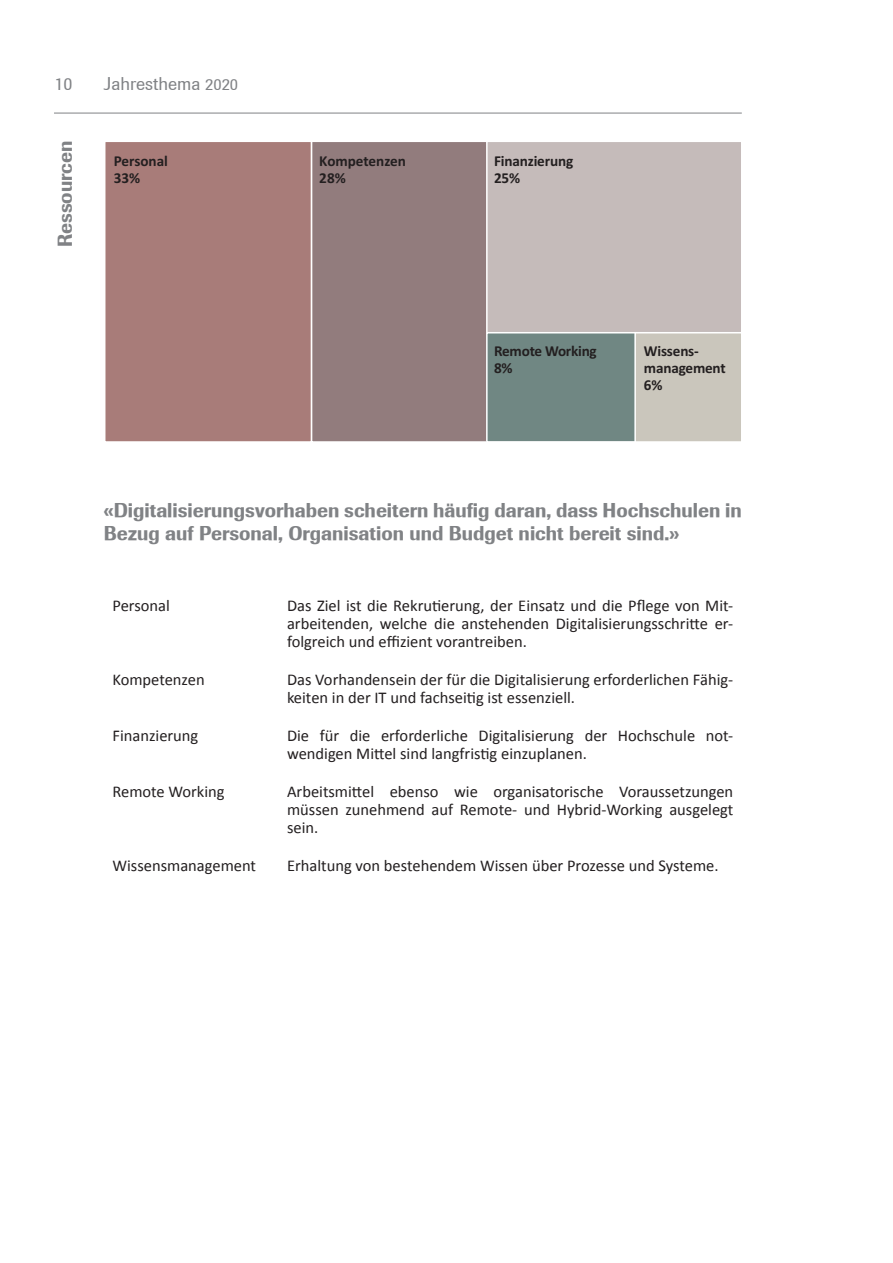
<style>
.page{position:relative;width:893px;height:1263px;background:#fff}
.page>*{position:absolute;margin:0;border:0;box-sizing:border-box;transform-origin:0 0}
.Titel_2_ohne_Nummeri{font:500 19.5px/22.5px "Imago";color:#808285}
.t1{font:18px "Imago";color:#808285}
.Fliesstext{font:16.5px/18px "Calibri";color:#231f20;text-align:justify}
.t2{font:700 15.15px/16.6px "Calibri";letter-spacing:-.01em;color:#231f20}
.s1{font-size:16.5px}
</style>
<div class="page">
<hr style="left:54px;top:113px;width:688px;height:1px;background:#808285">
<div style="left:105px;top:142px;width:206px;height:299px;background:#a87c79"></div>
<div style="left:312px;top:142px;width:174px;height:299px;background:#927c7d"></div>
<div style="left:487px;top:141px;width:255px;height:192px;background:#c5bbba"></div>
<div style="left:486px;top:141px;width:256px;height:192px;border:2px solid #fff"></div>
<svg style="left:486px;top:332px;width:256px;height:109px;background:#98a39d"></svg>
<p class="t1" style="left:54px;top:73px;width:19px">10</p>
<p class="t1" style="left:104px;top:73px;width:136px">Jahresthema <span class="s1">2020</span></p>
<p class="Titel_2_ohne_Nummeri" style="left:54px;top:247px;width:108px;rotate:-90deg">Ressourcen</p>
<p class="t2" style="left:114px;top:152px;width:56px">Personal<br>33%</p>
<p class="t2" style="left:319px;top:152px;width:88px">Kompetenzen<br>28%</p>
<p class="t2" style="left:494px;top:152px;width:81px">Finanzierung<br>25%</p>
<p class="t2" style="left:494px;top:343px;width:104px">Remote Working<br>8%</p>
<p class="t2" style="left:644px;top:343px;width:83px">Wissens&shy;management<br>6%</p>
<p class="Titel_2_ohne_Nummeri" style="left:104px;top:499px;width:639px">«Digitalisierungsvorhaben scheitern häufig daran, dass Hochschulen in<br>Bezug auf Personal, Organisation und Budget nicht bereit sind.»</p>
<p class="Fliesstext" style="left:112px;top:597px;width:59px">Personal</p>
<p class="Fliesstext" style="left:287px;top:597px;width:448px">Das Ziel ist die Rekrutierung, der Einsatz und die Pflege von Mit&shy;arbeitenden, welche die anstehenden Digitalisierungsschritte er&shy;folgreich und effizient vorantreiben.</p>
<p class="Fliesstext" style="left:112px;top:671px;width:94px">Kompetenzen</p>
<p class="Fliesstext" style="left:287px;top:671px;width:448px">Das Vorhandensein der für die Digitalisierung erforderlichen Fähig&shy;keiten in der IT und fachseitig ist essenziell.</p>
<p class="Fliesstext" style="left:112px;top:726px;width:87px">Finanzierung</p>
<p class="Fliesstext" style="left:287px;top:726px;width:448px">Die für die erforderliche Digitalisierung der Hochschule not&shy;wendigen Mittel sind langfristig einzuplanen.</p>
<p class="Fliesstext" style="left:112px;top:782px;width:114px">Remote Working</p>
<p class="Fliesstext" style="left:287px;top:782px;width:448px">Arbeitsmittel ebenso wie organisatorische Voraussetzungen müssen zunehmend auf Remote- und Hybrid-Working ausgelegt sein.</p>
<p class="Fliesstext" style="left:112px;top:856px;width:145px">Wissensmanagement</p>
<p class="Fliesstext" style="left:287px;top:856px;width:433px">Erhaltung von bestehendem Wissen über Prozesse und Systeme.</p>
</div>
